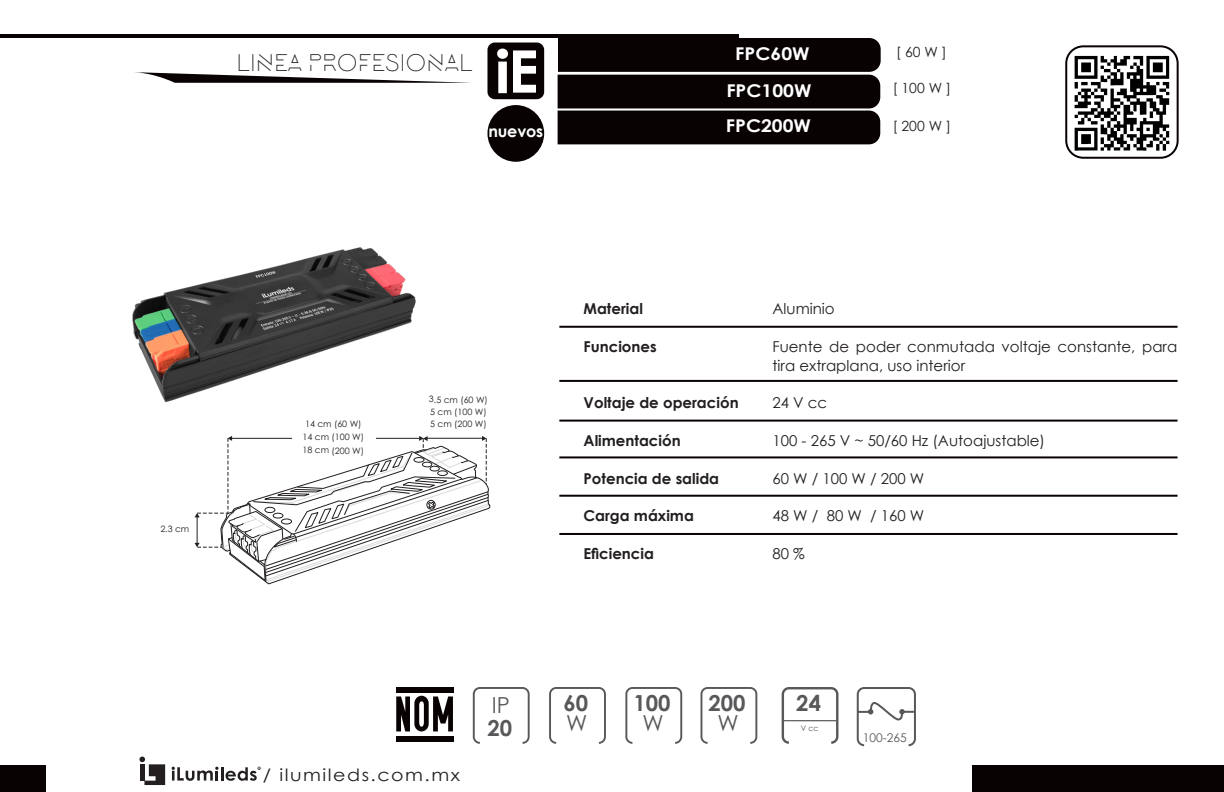
<style>
.page{position:relative;width:1224px;height:792px;background:#fff}
.page>*{position:absolute;margin:0;border:0;box-sizing:border-box;transform-origin:0 0}
.t1{font:24px "Lombok";color:#231f20}
.t2{font:700 22px "Century Gothic";color:#57585a}
.t3{font:22px "Century Gothic";color:#57585a}
.t4{font:700 17.6px "Century Gothic";color:#fff;scale:1.1 1}
.t5{font:17px "Century Gothic";letter-spacing:.08em;color:#231f20;scale:1.12 1}
.t6{font:700 16px "Century Gothic";letter-spacing:-.01em;color:#fff}
.t7{font:15px/18.8px "Century Gothic";color:#231f20}
.t8{font:700 15px "Century Gothic";color:#231f20}
.t9{font:14px "Century Gothic";color:#231f20}
.t10{font:12px "Century Gothic";color:#57585a}
.t11{font:8.8px/12px "Century Gothic Pro";color:#231f20}
.t12{font:7.6px "Century Gothic";color:#535555}
</style>
<div class="page">
<div style="left:0;top:765px;width:46px;height:27px;background:#080302"></div>
<div style="left:972px;top:765px;width:252px;height:27px;background:#080302"></div>
<div style="left:1065px;top:45px;width:114px;height:114px;border:2px solid #080302;border-radius:17px"></div>
<hr style="left:1px;top:34px;width:738px;height:4px;background:#080302">
<hr style="left:221px;top:767px;width:3px;height:14px;background:#231f20">
<svg style="left:226px;top:767px;width:35px;height:14px"></svg>
<svg style="left:172px;top:767px;width:47px;height:14px"></svg>
<svg style="left:139px;top:757px;width:26px;height:28px"></svg>
<hr style="left:140px;top:764px;width:4px;height:17px;background:#231f20">
<svg style="left:135px;top:72px;width:336px;height:11px"></svg>
<div style="left:487px;top:43px;width:57px;height:56px;background:#080302;border-radius:7px"></div>
<svg style="left:497px;top:49px;width:39px;height:44px"></svg>
<hr style="left:559px;top:326px;width:619px;height:2px;background:#080302">
<hr style="left:559px;top:380px;width:619px;height:2px;background:#080302">
<hr style="left:559px;top:420px;width:619px;height:2px;background:#080302">
<hr style="left:559px;top:456px;width:619px;height:2px;background:#080302">
<hr style="left:559px;top:495px;width:619px;height:2px;background:#080302">
<hr style="left:559px;top:533px;width:619px;height:2px;background:#080302">
<div style="left:396px;top:687px;width:58px;height:5px;background:#080302"></div>
<div style="left:396px;top:736px;width:58px;height:5px;background:#080302"></div>
<svg style="left:396px;top:696px;width:57px;height:35px"></svg>
<div style="left:473px;top:687px;width:57px;height:57px;border:2px solid #57585a;border-radius:6px"></div>
<img style="left:132px;top:247px;width:284px;height:156px">
<svg style="left:195px;top:436px;width:295px;height:148px"></svg>
<div style="left:292px;top:432px;width:84px;height:11px;background:#fff"></div>
<div style="left:487px;top:105px;width:57px;height:57px;background:#080302;border-radius:50%"></div>
<div style="left:549px;top:687px;width:57px;height:57px;border:2px solid #57585a;border-radius:6px"></div>
<div style="left:782px;top:687px;width:56px;height:57px;border:2px solid #57585a;border-radius:6px"></div>
<hr style="left:783px;top:720px;width:55px;height:1px;background:#57585a">
<div style="left:857px;top:687px;width:59px;height:59px;border:2px solid #57585a;border-radius:6px"></div>
<svg style="left:856px;top:701px;width:60px;height:20px"></svg>
<svg style="left:558px;top:38px;width:323px;height:106px;background:#14100f"></svg>
<div style="left:625px;top:687px;width:57px;height:57px;border:2px solid #57585a;border-radius:6px"></div>
<div style="left:701px;top:687px;width:56px;height:57px;border:2px solid #57585a;border-radius:6px"></div>
<svg style="left:1075px;top:56px;width:94px;height:95px"></svg>
<p class="t1" style="left:237px;top:51px;width:238px">LINEA PROFESIONAL</p>
<p class="t6" style="left:488px;top:119px;width:56px">nuevos</p>
<p class="t4" style="left:735px;top:40px;width:69px">FPC60W</p>
<p class="t4" style="left:726px;top:77px;width:79px">FPC100W</p>
<p class="t4" style="left:726px;top:113px;width:79px">FPC200W</p>
<p class="t9" style="left:896px;top:42px;width:52px">[ 60 W ]</p>
<p class="t9" style="left:893px;top:79px;width:60px">[ 100 W ]</p>
<p class="t9" style="left:893px;top:116px;width:60px">[ 200 W ]</p>
<p class="t11" style="left:161px;top:523px;width:30px;rotate:1deg">2.3 cm</p>
<p class="t11" style="left:305px;top:417px;width:58px;rotate:1deg">14 cm (60 W)</p>
<p class="t11" style="left:303px;top:430px;width:63px;rotate:1deg">14 cm (100 W)</p>
<p class="t11" style="left:303px;top:444px;width:63px;rotate:1deg">18 cm (200 W)</p>
<p class="t11" style="left:429px;top:393px;width:60px;rotate:1deg">3.5 cm (60 W)</p>
<p class="t11" style="left:430px;top:405px;width:58px;rotate:1deg">5 cm (100 W)<br>5 cm (200 W)</p>
<p class="t8" style="left:584px;top:298px;width:61px">Material</p>
<p class="t8" style="left:584px;top:335px;width:75px">Funciones</p>
<p class="t8" style="left:584px;top:392px;width:157px">Voltaje de operación</p>
<p class="t8" style="left:584px;top:429px;width:99px">Alimentación</p>
<p class="t8" style="left:584px;top:467px;width:137px">Potencia de salida</p>
<p class="t8" style="left:584px;top:504px;width:112px">Carga máxima</p>
<p class="t8" style="left:584px;top:542px;width:72px">Eficiencia</p>
<p class="t7" style="left:772px;top:299px;width:64px">Aluminio</p>
<p class="t7" style="left:772px;top:337px;width:406px">Fuente de poder conmutada voltaje constante, para tira extraplana, uso interior</p>
<p class="t7" style="left:772px;top:393px;width:56px">24 V cc</p>
<p class="t7" style="left:772px;top:431px;width:274px">100 - 265 V ~ 50/60 Hz (Autoajustable)</p>
<p class="t7" style="left:772px;top:468px;width:153px">60 W / 100 W / 200 W</p>
<p class="t7" style="left:772px;top:506px;width:153px">48 W / 80 W / 160 W</p>
<p class="t7" style="left:772px;top:544px;width:34px">80 %</p>
<p class="t5" style="left:263px;top:763px;width:178px">/ ilumileds.com.mx</p>
<p class="t3" style="left:492px;top:690px;width:20px">IP</p>
<p class="t2" style="left:487px;top:711px;width:26px">20</p>
<p class="t2" style="left:563px;top:687px;width:26px">60</p>
<p class="t3" style="left:566px;top:707px;width:23px">W</p>
<p class="t12" style="left:801px;top:723px;width:19px">V cc</p>
<p class="t2" style="left:633px;top:687px;width:39px">100</p>
<p class="t3" style="left:642px;top:707px;width:23px">W</p>
<p class="t2" style="left:709px;top:687px;width:39px">200</p>
<p class="t3" style="left:718px;top:707px;width:23px">W</p>
<p class="t2" style="left:796px;top:687px;width:26px">24</p>
<p class="t10" style="left:863px;top:729px;width:45px">100-265</p>
</div>
